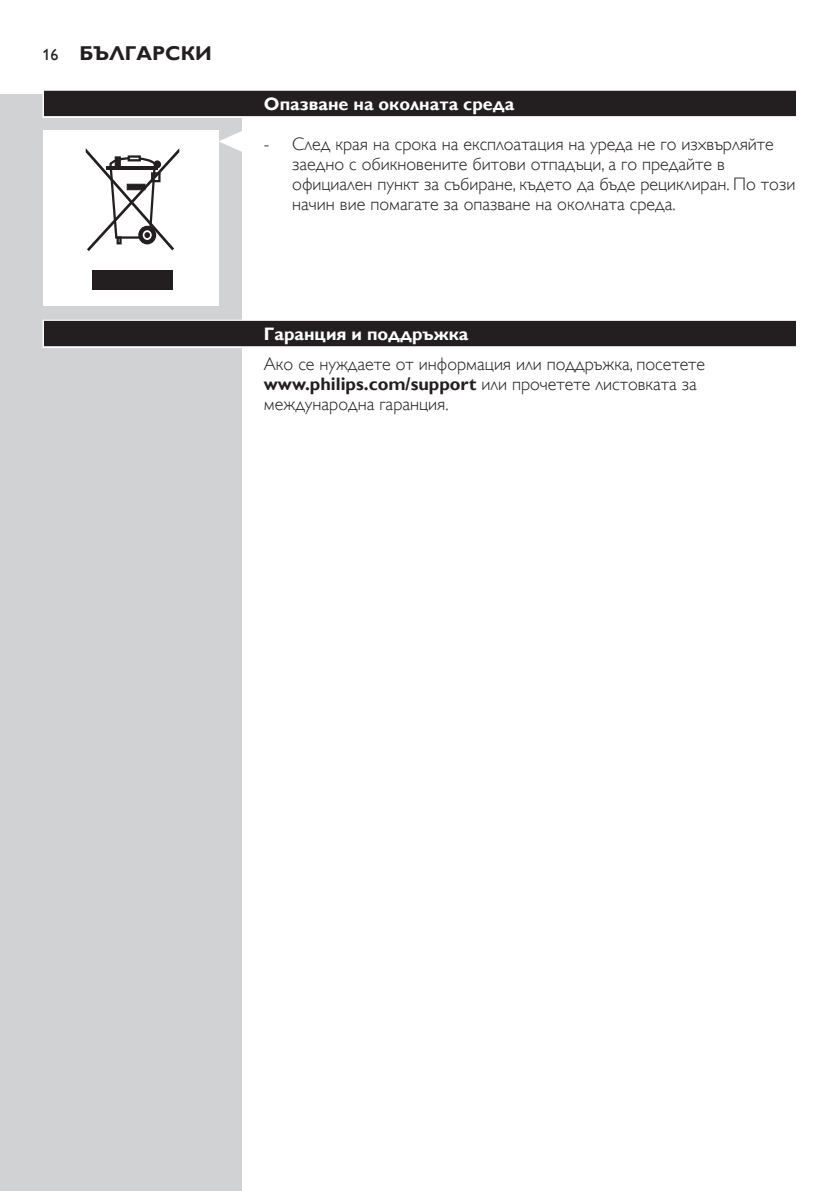
<style>
.page{position:relative;width:840px;height:1191px;background:#fff}
.page>*{position:absolute;margin:0;border:0;box-sizing:border-box;transform-origin:0 0}
.t1{font:700 20px "Gill Sans Alt One WGL";color:#231f20}
.t2{font:18px/20px "Gill Sans Alt One WGL Light";color:#231f20}
.t3{font:700 18px "Gill Sans Alt One WGL";color:#fff}
.s1{font-weight:400;font-size:16px}
.s2{font-family:"Gill Sans Alt One WGL";font-weight:700}
</style>
<div class="page">
<div style="left:0;top:95px;width:241px;height:1096px;background:#d1d2d4"></div>
<div style="left:43px;top:90px;width:754px;height:28px;background:#e4e3e3"></div>
<div style="left:44px;top:91px;width:751px;height:25px;background:#231f20"></div>
<div style="left:43px;top:320px;width:754px;height:28px;background:#cdcccd"></div>
<div style="left:44px;top:321px;width:751px;height:25px;background:#231f20"></div>
<svg style="left:218px;top:130px;width:24px;height:23px"></svg>
<div style="left:43px;top:130px;width:175px;height:176px;background:#fff"></div>
<div style="left:92px;top:270px;width:80px;height:19px;background:#231f20"></div>
<svg style="left:86px;top:148px;width:93px;height:103px"></svg>
<p class="t1" style="left:43px;top:40px;width:170px"><span class="s1">16</span> Български</p>
<p class="t3" style="left:264px;top:92px;width:252px">Опазване на околната среда</p>
<p class="t2" style="left:292px;top:134px;width:504px;text-indent:-28px">- След края на срока на експлоатация на уреда не го изхвърляйте заедно с обикновените битови отпадъци, а го предайте в официален пункт за събиране, където да бъде рециклиран. По този начин вие помагате за опазване на околната среда.</p>
<p class="t3" style="left:264px;top:322px;width:206px">Гаранция и поддръжка</p>
<p class="t2" style="left:264px;top:354px;width:442px">Ако се нуждаете от информация или поддръжка, посетете <span class="s2">www.philips.com/support</span> или прочетете листовката за международна гаранция.</p>
</div>
